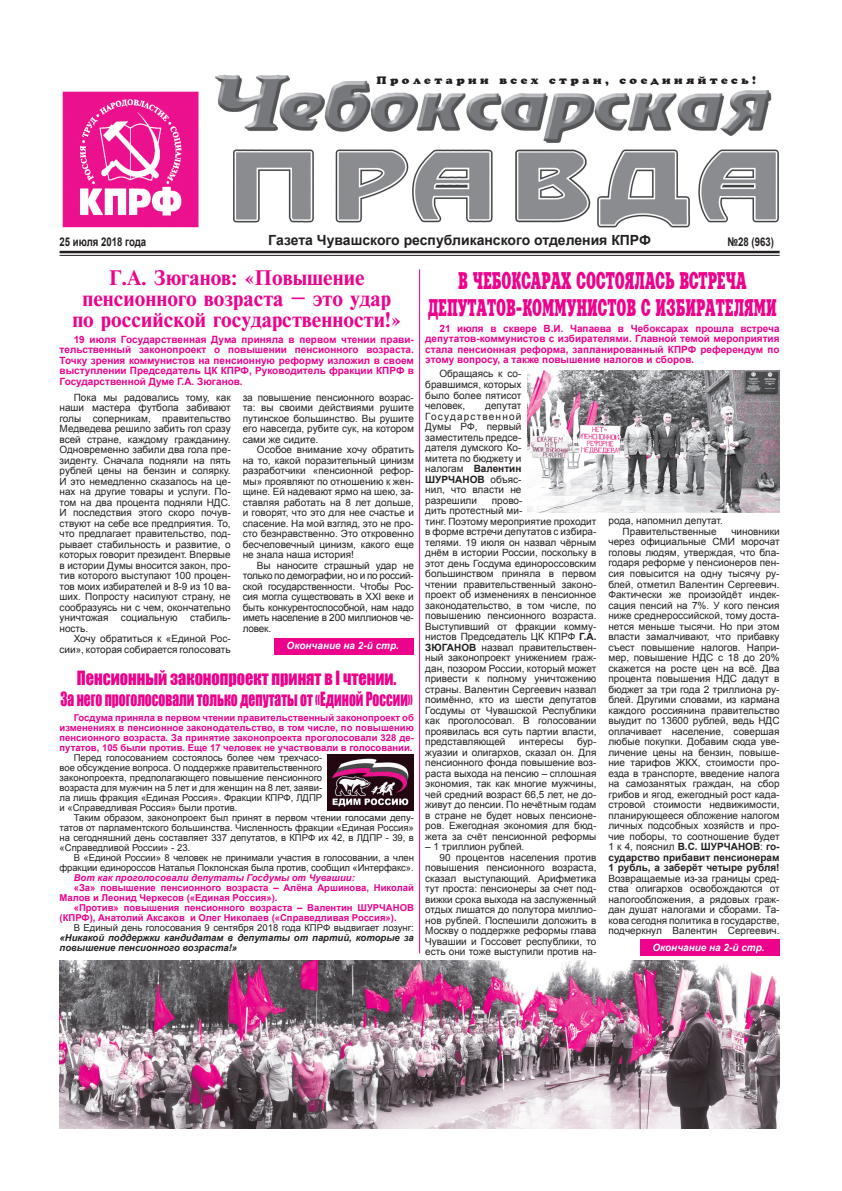
<style>
.page{position:relative;width:842px;height:1191px;background:#fff}
.page>*{position:absolute;margin:0;border:0;box-sizing:border-box;transform-origin:0 0}
.t1{font:700 24px/27px "Xenia";color:#ed028c;text-align:center;scale:.58 1}
.t2{font:20px/21px "Newton C Bold";color:#ed028c;text-align:center}
.t3{font:18px/21px "Impact";color:#ed028c;text-align:center;scale:.9 1}
.t4{font:700 14px "Arial";color:#231f20}
.t5{font:700 12px "Arial";color:#231f20;scale:.8 1}
.t6{font:10.9px "Cooper";letter-spacing:.29em;color:#231f20;scale:1.1 1}
.t7{font:10px/10.5px "Arial";color:#231f20;text-align:justify}
.t8{font:700 10px/10.5px "Arial";color:#ed028c;text-align:justify}
.t9{font:italic 700 10px "Arial";color:#fff}
.t10{font:9.5px/10px "Arial";letter-spacing:-.01em;color:#231f20;text-align:justify}
.t11{font:700 9.5px/10px "Arial";color:#ed028c}
.t12{font:italic 700 9.5px/10px "Arial";color:#231f20}
.t13{font:italic 700 9.5px "Arial";color:#ed028c}
.s1{font-weight:700}
</style>
<div class="page">
<hr style="left:60px;top:251px;width:720px;height:2px;background:#231f20">
<hr style="left:60px;top:255px;width:720px;height:1px;background:#231f20">
<img style="left:62px;top:75px;width:717px;height:152px">
<div style="left:275px;top:638px;width:139px;height:16px;background:#ed028c"></div>
<div style="left:640px;top:939px;width:140px;height:16px;background:#ed028c"></div>
<img style="left:328px;top:754px;width:86px;height:56px">
<hr style="left:419px;top:269px;width:1px;height:684px;background:#ed028c">
<img style="left:528px;top:371px;width:252px;height:142px">
<img style="left:60px;top:960px;width:720px;height:168px">
<p class="t6" style="left:376px;top:74px;width:346px">Пролетарии всех стран, соединяйтесь!</p>
<p class="t5" style="left:60px;top:234px;width:110px">25 июля 2018 года</p>
<h3 class="t4" style="left:268px;top:230px;width:384px">Газета Чувашского республиканского отделения КПРФ</h3>
<p class="t5" style="left:727px;top:234px;width:60px">№28 (963)</p>
<h2 class="t2" style="left:72px;top:267px;width:330px">Г.А. Зюганов: «Повышение пенсионного возраста – это удар по российской государственности!»</h2>
<p class="t8" style="left:60px;top:334px;width:356px;text-indent:14px">19 июля Государственная Дума приняла в первом чтении прави&shy;тельственный законопроект о повышении пенсионного возраста.<br>Точку зрения коммунистов на пенсионную реформу изложил в своем выступлении Председатель ЦК КПРФ, Руководитель фракции КПРФ в Государственной Думе Г.А. Зюганов.</p>
<p class="t7" style="left:60px;top:392px;width:173px;text-indent:14px">Пока мы радовались тому, как наши мастера футбола забивают голы соперникам, правительство Медведева решило забить гол сразу всей стране, каждому гражданину.<br>Одновременно забили два гола пре&shy;зиденту. Сначала подняли на пять рублей цены на бензин и солярку.<br>И это немедленно сказалось на це&shy;нах на другие товары и услуги. По&shy;том на два процента подняли НДС.<br>И последствия этого скоро почув&shy;ствуют на себе все предприятия. То, что предлагает правительство, под&shy;рывает стабильность и развитие, о которых говорит президент. Впервые в истории Думы вносится закон, про&shy;тив которого выступают 100 процен&shy;тов моих избирателей и 8-9 из 10 ва&shy;ших. Попросту насилуют страну, не сообразуясь ни с чем, окончательно уничтожая социальную стабиль&shy;ность.</p>
<p class="t7" style="left:60px;top:633px;width:173px;text-align:right">Хочу обратиться к «Единой Рос&shy;сии», которая собирается голосовать</p>
<p class="t7" style="left:243px;top:392px;width:173px">за повышение пенсионного возрас&shy;та: вы своими действиями рушите путинское большинство. Вы рушите его навсегда, рубите сук, на котором сами же сидите.</p>
<p class="t7" style="left:243px;top:444px;width:173px;text-indent:14px">Особое внимание хочу обратить на то, какой поразительный цинизм разработчики «пенсионной рефор&shy;мы» проявляют по отношению к жен&shy;щине. Ей надевают ярмо на шею, за&shy;ставляя работать на 8 лет дольше, и говорят, что это для нее счастье и спасение. На мой взгляд, это не про&shy;сто безнравственно. Это откровенно бесчеловечный цинизм, какого еще не знала наша история!</p>
<p class="t7" style="left:243px;top:560px;width:173px;text-indent:14px">Вы наносите страшный удар не только по демографии, но и по россий&shy;ской государственности. Чтобы Рос&shy;сия могла существовать в XXI веке и быть конкурентоспособной, нам надо иметь население в 200 миллионов че&shy;ловек.</p>
<p class="t9" style="left:287px;top:639px;width:114px">Окончание на 2-й стр.</p>
<h3 class="t3" style="left:60px;top:666px;width:393px">Пенсионный законопроект принят в I чтении.<br>За него проголосовали только депутаты от «Единой России»</h3>
<p class="t11" style="left:60px;top:713px;width:356px;text-align:justify;text-indent:14px">Госдума приняла в первом чтении правительственный законопроект об изменениях в пенсионное законодательство, в том числе, по повышению пенсионного возраста. За принятие законопроекта проголосовали 328 де&shy;путатов, 105 были против. Еще 17 человек не участвовали в голосовании.</p>
<p class="t10" style="left:60px;top:753px;width:264px;text-indent:14px">Перед голосованием состоялось более чем трехчасо&shy;вое обсуждение вопроса. О поддержке правительственного законопроекта, предполагающего повышение пенсионного возраста для мужчин на 5 лет и для женщин на 8 лет, заяви&shy;ла лишь фракция «Единая Россия». Фракции КПРФ, ЛДПР и «Справедливая Россия» были против.</p>
<p class="t10" style="left:60px;top:813px;width:356px;text-indent:14px">Таким образом, законопроект был принят в первом чтении голосами депу&shy;татов от парламентского большинства. Численность фракции «Единая Россия» на сегодняшний день составляет 337 депутатов, в КПРФ их 42, в ЛДПР - 39, в «Справедливой России» - 23.</p>
<p class="t10" style="left:60px;top:853px;width:356px;text-align:right">В «Единой России» 8 человек не принимали участия в голосовании, а член фракции единороссов Наталья Поклонская была против, сообщил «Интерфакс».</p>
<p class="t13" style="left:74px;top:871px;width:283px">Вот как проголосовали депутаты Госдумы от Чувашии:</p>
<p class="t11" style="left:60px;top:883px;width:356px;text-indent:14px">«За» повышение пенсионного возраста – Алёна Аршинова, Николай<br>Малов и Леонид Черкесов («Единая Россия»).</p>
<p class="t11" style="left:60px;top:903px;width:356px;text-indent:14px">«Против» повышения пенсионного возраста – Валентин ШУРЧАНОВ (КПРФ), Анатолий Аксаков и Олег Николаев («Справедливая Россия»).</p>
<p class="t10" style="left:74px;top:923px;width:342px">В Единый день голосования 9 сентября 2018 года КПРФ выдвигает лозунг:</p>
<p class="t12" style="left:60px;top:933px;width:356px">«Никакой поддержки кандидатам в депутаты от партий, которые за повышение пенсионного возраста!»</p>
<h1 class="t1" style="left:428px;top:267px;width:603px">В ЧЕБОКСАРАХ СОСТОЯЛАСЬ ВСТРЕЧА<br>ДЕПУТАТОВ-КОММУНИСТОВ С ИЗБИРАТЕЛЯМИ</h1>
<p class="t8" style="left:425px;top:323px;width:356px;text-indent:14px">21 июля в сквере В.И. Чапаева в Чебоксарах прошла встреча депутатов-коммунистов с избирателями. Главной темой мероприятия стала пенсионная реформа, запланированный КПРФ референдум по этому вопросу, а также повышение налогов и сборов.</p>
<p class="t7" style="left:425px;top:369px;width:98px;text-indent:14px">Обращаясь к со&shy;бравшимся, которых было более пятисот человек,</p>
<p class="t7" style="left:425px;top:400px;width:98px;text-indent:60px">депутат Государственной Думы РФ, первый заместитель предсе&shy;дателя думского Ко&shy;митета по бюджету и налогам <span class="s1">Валентин ШУРЧАНОВ</span> объяс&shy;нил, что власти не разрешили</p>
<p class="t7" style="left:425px;top:495px;width:173px;text-align:left;text-indent:67px">прово-<br>дить протестный ми-<br>тинг. Поэтому мероприятие проходит в форме встречи депутатов с избира&shy;телями. 19 июля он назвал чёрным днём в истории России, поскольку в этот день Госдума единороссовским большинством приняла в первом чтении правительственный законо&shy;проект об изменениях в пенсионное законодательство, в том числе, по повышению пенсионного возраста.<br>Выступивший от фракции комму&shy;нистов Председатель ЦК КПРФ <span class="s1">Г.А.<br>ЗЮГАНОВ</span> назвал правительствен&shy;ный законопроект унижением граж&shy;дан, позором России, который может привести к полному уничтожению страны. Валентин Сергеевич назвал поимённо, кто из шести депутатов<br>Госдумы от Чувашской Республики как проголосовал. В голосовании проявилась вся суть партии власти, представляющей</p>
<p class="t7" style="left:425px;top:736px;width:173px;text-indent:152px">бур&shy;жуазии и олигархов, сказал он. Для пенсионного фонда повышение воз&shy;раста выхода на пенсию – сплошная экономия, так как многие мужчины, чей средний возраст 66,5 лет, не до&shy;живут до пенсии. По нечётным годам в стране не будет новых пенсионе&shy;ров. Ежегодная экономия для бюд&shy;жета за счёт пенсионной реформы</p>
<p class="t7" style="left:425px;top:841px;width:101px">– 1 триллион рублей.</p>
<p class="t7" style="left:439px;top:852px;width:158px">90 процентов населения против</p>
<p class="t7" style="left:425px;top:862px;width:173px">повышения пенсионного возраста,</p>
<p class="t7" style="left:425px;top:873px;width:173px">сказал выступающий. Арифметика</p>
<p class="t7" style="left:425px;top:883px;width:173px">тут проста: пенсионеры за счет под-</p>
<p class="t7" style="left:425px;top:894px;width:173px">вижки срока выхода на заслуженный</p>
<p class="t7" style="left:425px;top:904px;width:173px">отдых лишатся до полутора миллио-</p>
<p class="t7" style="left:425px;top:915px;width:173px">нов рублей. Поспешили доложить в</p>
<p class="t7" style="left:425px;top:925px;width:173px">Москву о поддержке реформы глава</p>
<p class="t7" style="left:425px;top:936px;width:173px">Чувашии и Госсовет республики, то</p>
<p class="t7" style="left:425px;top:946px;width:173px">есть они тоже выступили против на-</p>
<p class="t7" style="left:519px;top:736px;width:46px">интересы</p>
<p class="t7" style="left:623px;top:516px;width:102px;text-indent:-14px">рода, напомнил депутат.<br>Правительственные</p>
<p class="t7" style="left:608px;top:526px;width:173px;text-indent:123px">чиновники через официальные СМИ морочат головы людям, утверждая, что бла&shy;годаря реформе у пенсионеров пен&shy;сия повысится на одну тысячу ру&shy;блей, отметил Валентин Сергеевич.<br>Фактически же произойдёт индек&shy;сация пенсий на 7%. У кого пенсия ниже среднероссийской, тому доста&shy;нется меньше тысячи. Но при этом власти замалчивают, что прибавку съест повышение налогов. Напри&shy;мер, повышение НДС с 18 до 20% скажется на росте цен на всё. Два процента повышения НДС дадут в бюджет за три года 2 триллиона ру&shy;блей. Другими словами, из кармана каждого россиянина правительство выудит по 13600 рублей, ведь НДС оплачивает население, совершая любые покупки. Добавим сюда уве&shy;личение цены на бензин, повыше&shy;ние тарифов ЖКХ, стоимости про&shy;езда в транспорте, введение налога на самозанятых граждан, на сбор грибов и ягод, ежегодный рост када&shy;стровой стоимости недвижимости, планирующееся обложение налогом личных подсобных хозяйств и про&shy;чие поборы, то соотношение будет 1 к 4, пояснил <span class="s1">В.С. ШУРЧАНОВ</span>: <span class="s1">го&shy;сударство прибавит пенсионерам 1 рубль, а заберёт четыре рубля!</span></p>
<p class="t7" style="left:608px;top:873px;width:173px">Возвращаемые из-за границы сред&shy;ства олигархов освобождаются от налогообложения, а рядовых граж&shy;дан душат налогами и сборами. Та&shy;кова сегодня политика в государстве, подчеркнул Валентин Сергеевич.</p>
<p class="t9" style="left:652px;top:940px;width:114px">Окончание на 2-й стр.</p>
</div>
